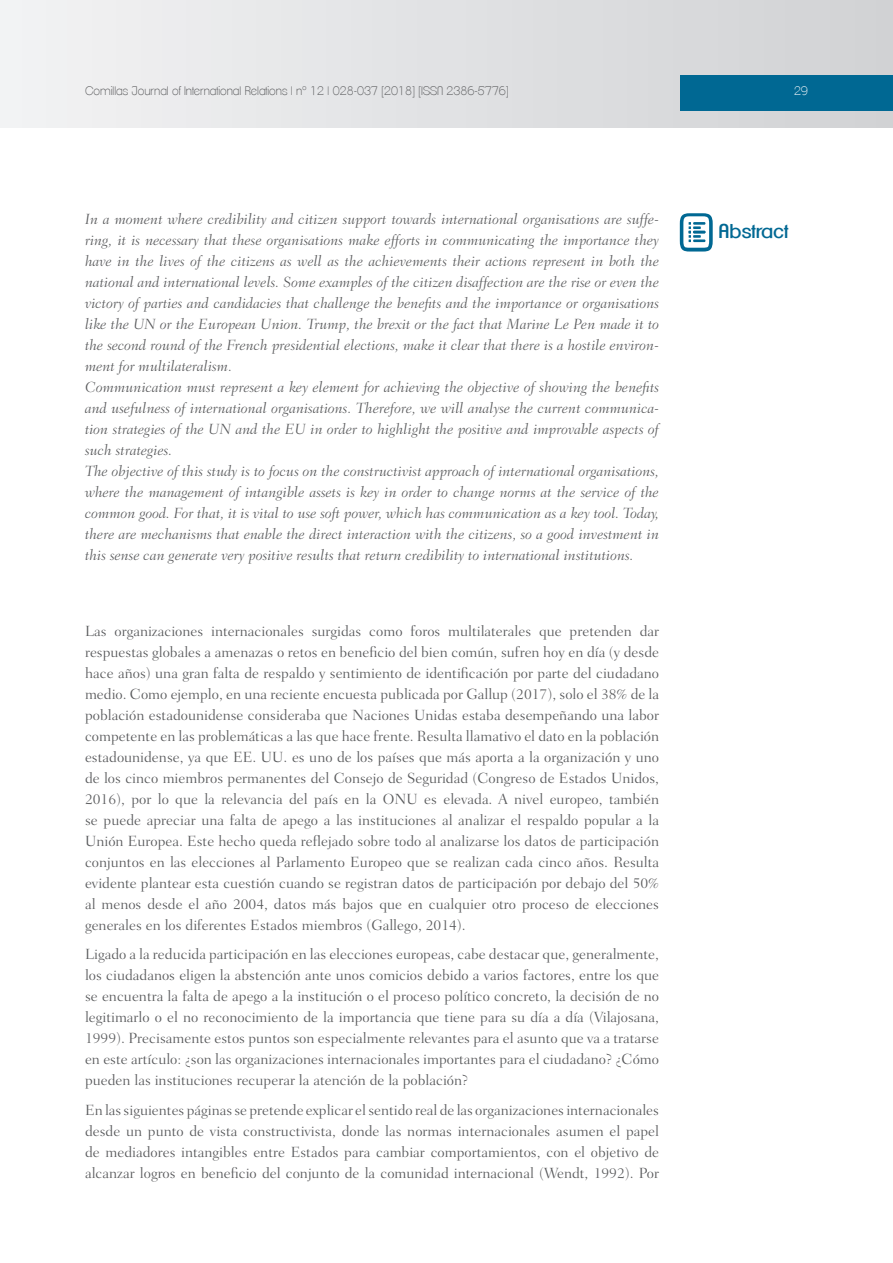
<style>
.page{position:relative;width:893px;height:1263px;background:#fff}
.page>*{position:absolute;margin:0;border:0;box-sizing:border-box;transform-origin:0 0}
.t1{font:19.5px "Clemente P Dai";color:#006893}
.t2{font:300 15px/21px "Fairfield LH";color:#57585a;text-align:justify}
.t3{font:italic 300 15px/21px "Fairfield LH";color:#57585a;text-align:justify}
.t4{font:200 12px "Clemente P Dac";color:#57585a}
.t5{font:200 12px "Clemente P Dac";color:#fff}
</style>
<div class="page">
<div style="left:0;top:0;width:893px;height:128px;background:linear-gradient(to right,#f2f3f4,#d0d2d4)"></div>
<div style="left:680px;top:75px;width:213px;height:36px;background:#006893"></div>
<svg style="left:680px;top:213px;width:33px;height:39px"></svg>
<p class="t4" style="left:85px;top:83px;width:425px">Comillas Journal of International Relations | nº 12 | 028-037 [2018] [ISSN 2386-5776]</p>
<p class="t5" style="left:794px;top:83px;width:15px">29</p>
<p class="t3" style="left:85px;top:208px;width:576px">In a moment where credibility and citizen support towards international organisations are suffe&shy;ring, it is necessary that these organisations make efforts in communicating the importance they have in the lives of the citizens as well as the achievements their actions represent in both the national and international levels. Some examples of the citizen disaffection are the rise or even the victory of parties and candidacies that challenge the benefits and the importance or organisations like the UN or the European Union. Trump, the brexit or the fact that Marine Le Pen made it to the second round of the French presidential elections, make it clear that there is a hostile environ&shy;ment for multilateralism.</p>
<p class="t3" style="left:85px;top:376px;width:576px">Communication must represent a key element for achieving the objective of showing the benefits and usefulness of international organisations. Therefore, we will analyse the current communica&shy;tion strategies of the UN and the EU in order to highlight the positive and improvable aspects of such strategies.</p>
<p class="t3" style="left:85px;top:460px;width:576px">The objective of this study is to focus on the constructivist approach of international organisations, where the management of intangible assets is key in order to change norms at the service of the common good. For that, it is vital to use soft power, which has communication as a key tool. Today, there are mechanisms that enable the direct interaction with the citizens, so a good investment in this sense can generate very positive results that return credibility to international institutions.</p>
<p class="t2" style="left:85px;top:620px;width:576px">Las organizaciones internacionales surgidas como foros multilaterales que pretenden dar respuestas globales a amenazas o retos en beneficio del bien común, sufren hoy en día (y desde hace años) una gran falta de respaldo y sentimiento de identificación por parte del ciudadano medio. Como ejemplo, en una reciente encuesta publicada por Gallup (2017), solo el 38% de la población estadounidense consideraba que Naciones Unidas estaba desempeñando una labor competente en las problemáticas a las que hace frente. Resulta llamativo el dato en la población estadounidense, ya que EE. UU. es uno de los países que más aporta a la organización y uno de los cinco miembros permanentes del Consejo de Seguridad (Congreso de Estados Unidos, 2016), por lo que la relevancia del país en la ONU es elevada. A nivel europeo, también se puede apreciar una falta de apego a las instituciones al analizar el respaldo popular a la Unión Europea. Este hecho queda reflejado sobre todo al analizarse los datos de participación conjuntos en las elecciones al Parlamento Europeo que se realizan cada cinco años. Resulta evidente plantear esta cuestión cuando se registran datos de participación por debajo del 50% al menos desde el año 2004, datos más bajos que en cualquier otro proceso de elecciones generales en los diferentes Estados miembros (Gallego, 2014).</p>
<p class="t2" style="left:85px;top:944px;width:576px">Ligado a la reducida participación en las elecciones europeas, cabe destacar que, generalmente, los ciudadanos eligen la abstención ante unos comicios debido a varios factores, entre los que se encuentra la falta de apego a la institución o el proceso político concreto, la decisión de no legitimarlo o el no reconocimiento de la importancia que tiene para su día a día (Vilajosana, 1999). Precisamente estos puntos son especialmente relevantes para el asunto que va a tratarse en este artículo: ¿son las organizaciones internacionales importantes para el ciudadano? ¿Cómo pueden las instituciones recuperar la atención de la población?</p>
<p class="t2" style="left:85px;top:1099px;width:576px">En las siguientes páginas se pretende explicar el sentido real de las organizaciones internacionales desde un punto de vista constructivista, donde las normas internacionales asumen el papel de mediadores intangibles entre Estados para cambiar comportamientos, con el objetivo de alcanzar logros en beneficio del conjunto de la comunidad internacional (Wendt, 1992). Por</p>
<p class="t1" style="left:718px;top:219px;width:72px">Abstract</p>
</div>
